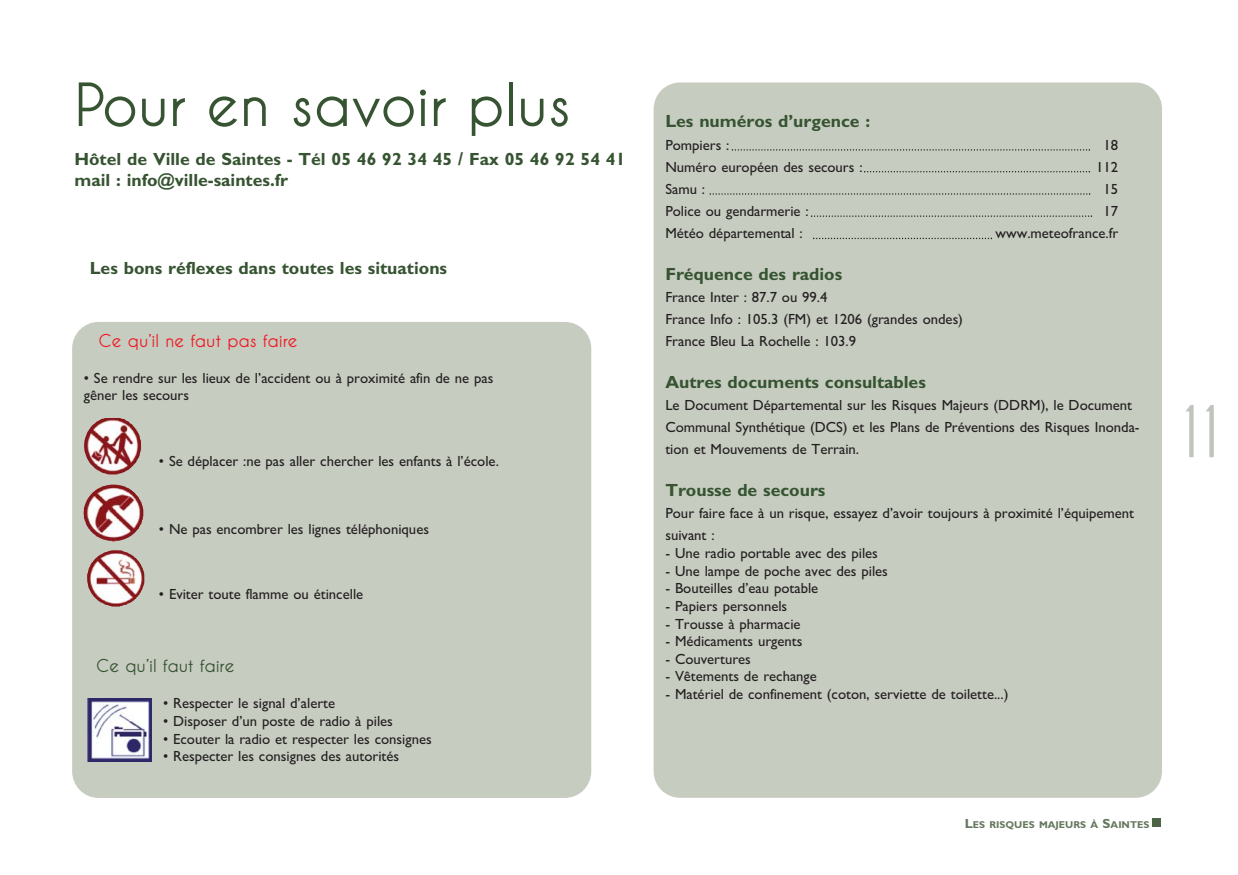
<style>
.page{position:relative;width:1238px;height:875px;background:#fff}
.page>*{position:absolute;margin:0;border:0;box-sizing:border-box;transform-origin:0 0}
.t1{font:700 58.8px "Caviar Dreams";color:#365431}
.t2{font:700 17.7px/21.1px "M Gill Sans";color:#365431}
.t3{font:700 17.7px "Caviar Dreams";color:#ed1c24}
.t4{font:700 17.7px "Caviar Dreams";color:#365431}
.t5{font:14.7px/22px "M Gill Sans";color:#231f20}
.t6{font:700 9.9px "M Gill Sans";color:#65785d}
.s1{font-size:13.2px}
</style>
<div class="page">
<div style="left:654px;top:82px;width:508px;height:715px;background:#c7ccc1;border-radius:26px"></div>
<div style="left:1152px;top:818px;width:9px;height:8px;background:#4d6546"></div>
<div style="left:72px;top:322px;width:519px;height:475px;background:#c7ccc1;border-radius:26px"></div>
<img style="left:84px;top:418px;width:57px;height:56px">
<img style="left:83px;top:484px;width:60px;height:57px">
<img style="left:87px;top:550px;width:57px;height:56px">
<img style="left:87px;top:698px;width:64px;height:63px">
<svg style="left:732px;top:149px;width:358px;height:2px"></svg>
<svg style="left:864px;top:171px;width:226px;height:1px"></svg>
<svg style="left:709px;top:193px;width:381px;height:2px"></svg>
<svg style="left:811px;top:215px;width:281px;height:2px"></svg>
<svg style="left:813px;top:237px;width:179px;height:2px"></svg>
<svg style="left:1185px;top:405px;width:8px;height:52px"></svg>
<svg style="left:1206px;top:405px;width:8px;height:52px"></svg>
<h1 class="t1" style="left:74px;top:82px;width:498px">Pour en savoir plus</h1>
<p class="t2" style="left:74px;top:150px;width:552px">Hôtel de Ville de Saintes - Tél 05 46 92 34 45 / Fax 05 46 92 54 41 mail : info@ville-saintes.fr</p>
<p class="t2" style="left:90px;top:260px;width:359px">Les bons réflexes dans toutes les situations</p>
<p class="t3" style="left:99px;top:333px;width:201px">Ce qu’il ne faut pas faire</p>
<p class="t5" style="left:84px;top:370px;width:411px;line-height:17.7px">• Se rendre sur les lieux de l’accident ou à proximité afin de ne pas gêner les secours</p>
<p class="t5" style="left:159px;top:452px;width:341px">• Se déplacer :ne pas aller chercher les enfants à l’école.</p>
<p class="t5" style="left:159px;top:519px;width:272px">• Ne pas encombrer les lignes téléphoniques</p>
<p class="t5" style="left:159px;top:584px;width:206px">• Eviter toute flamme ou étincelle</p>
<p class="t4" style="left:96px;top:659px;width:140px">Ce qu’il faut faire</p>
<p class="t5" style="left:163px;top:693px;width:173px">• Respecter le signal d’alerte</p>
<p class="t5" style="left:163px;top:711px;width:231px">• Disposer d’un poste de radio à piles</p>
<p class="t5" style="left:163px;top:729px;width:270px">• Ecouter la radio et respecter les consignes</p>
<p class="t5" style="left:163px;top:746px;width:238px">• Respecter les consignes des autorités</p>
<p class="t2" style="left:665px;top:113px;width:206px">Les numéros d’urgence :</p>
<p class="t5" style="left:665px;top:135px;width:66px">Pompiers :</p>
<p class="t5" style="left:1103px;top:135px;width:16px">18</p>
<p class="t5" style="left:665px;top:157px;width:199px">Numéro européen des secours :</p>
<p class="t5" style="left:1096px;top:157px;width:24px">112</p>
<p class="t5" style="left:665px;top:179px;width:41px">Samu :</p>
<p class="t5" style="left:1103px;top:179px;width:16px">15</p>
<p class="t5" style="left:665px;top:201px;width:145px">Police ou gendarmerie :</p>
<p class="t5" style="left:1103px;top:201px;width:16px">17</p>
<p class="t5" style="left:665px;top:223px;width:139px">Météo départemental :</p>
<p class="t5" style="left:995px;top:223px;width:124px">www.meteofrance.fr</p>
<p class="t2" style="left:665px;top:265px;width:178px">Fréquence des radios</p>
<p class="t5" style="left:665px;top:288px;width:299px">France Inter : 87.7 ou 99.4<br>France Info : 105.3 (FM) et 1206 (grandes ondes)<br>France Bleu La Rochelle : 103.9</p>
<p class="t2" style="left:665px;top:373px;width:262px">Autres documents consultables</p>
<p class="t5" style="left:665px;top:395px;width:476px">Le Document Départemental sur les Risques Majeurs (DDRM), le Document<br>Communal Synthétique (DCS) et les Plans de Préventions des Risques Inonda&shy;tion et Mouvements de Terrain.</p>
<p class="t2" style="left:665px;top:481px;width:162px">Trousse de secours</p>
<p class="t5" style="left:665px;top:503px;width:470px">Pour faire face à un risque, essayez d’avoir toujours à proximité l’équipement suivant :</p>
<p class="t5" style="left:665px;top:543px;width:214px">- Une radio portable avec des piles</p>
<p class="t5" style="left:665px;top:561px;width:224px">- Une lampe de poche avec des piles</p>
<p class="t5" style="left:665px;top:578px;width:154px">- Bouteilles d’eau potable</p>
<p class="t5" style="left:665px;top:596px;width:123px">- Papiers personnels</p>
<p class="t5" style="left:665px;top:614px;width:137px">- Trousse à pharmacie</p>
<p class="t5" style="left:665px;top:631px;width:139px">- Médicaments urgents</p>
<p class="t5" style="left:665px;top:649px;width:87px">- Couvertures</p>
<p class="t5" style="left:665px;top:667px;width:153px">- Vêtements de rechange</p>
<p class="t5" style="left:665px;top:684px;width:345px">- Matériel de confinement (coton, serviette de toilette...)</p>
<p class="t6" style="left:965px;top:820px;width:186px"><span class="s1">L</span>ES RISQUES MAJEURS À <span class="s1">S</span>AINTES</p>
</div>
